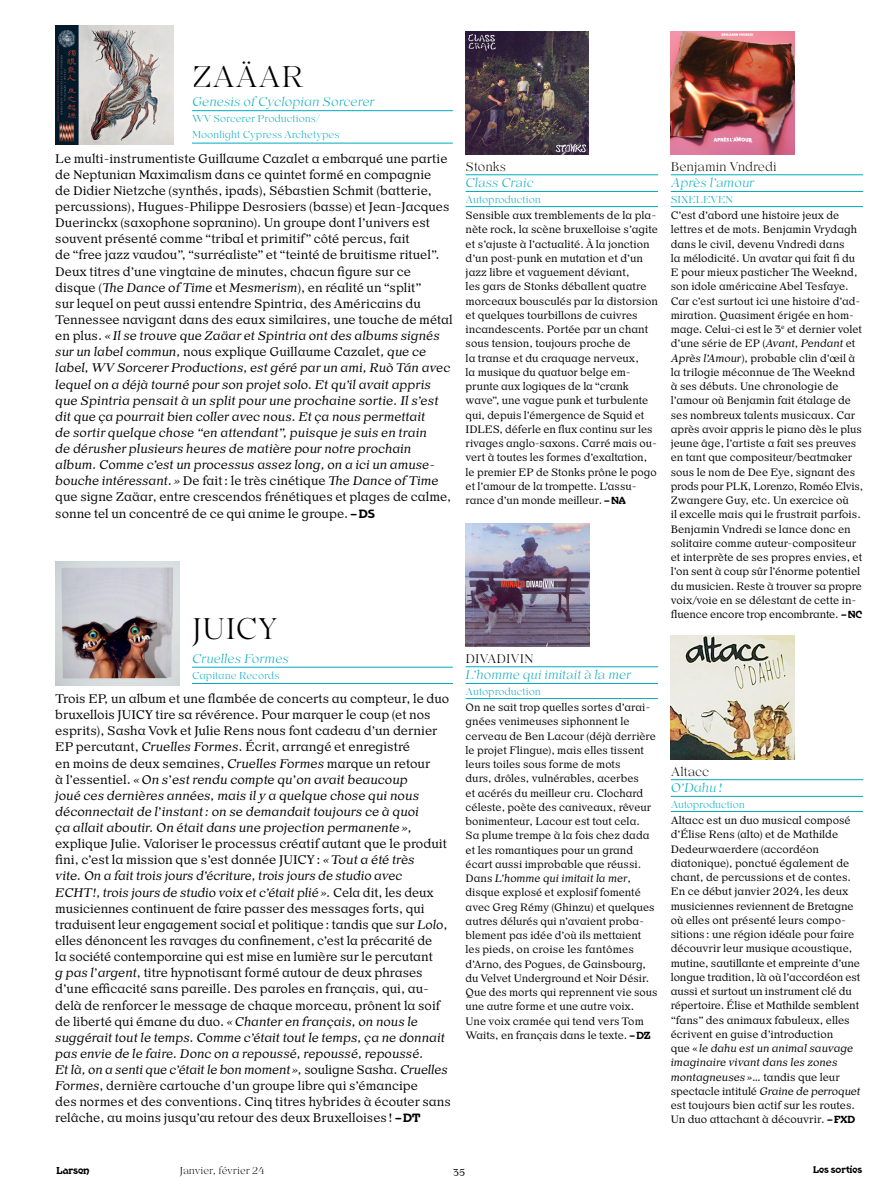
<style>
.page{position:relative;width:893px;height:1191px;background:#fff}
.page>*{position:absolute;margin:0;border:0;box-sizing:border-box;transform-origin:0 0}
.t1{font:100 31.5px "Or Lemmen";color:#000}
.t2{font:300 13.2px/16.2px "Or Lemmen";color:#000}
.t3{font:italic 100 13.2px "Or Lemmen";color:#00abbd}
.t4{font:100 13.2px "Or Lemmen";color:#000}
.t5{font:300 11.25px/14.2px "Or Lemmen";color:#000}
.t6{font:700 10.95px "Nirvana Larsen";color:#000}
.t7{font:100 10.5px/16.2px "Or Lemmen";color:#00abbd}
.t8{font:100 10.5px "Or Lemmen";color:#000}
.t9{font:700 10.5px "Nirvana";color:#000}
.t10{font:300 10.5px "Or Lemmen";color:#000}
.s1{font-style:italic}
.s2{font-family:"Nirvana";font-weight:700}
</style>
<div class="page">
<hr style="left:671px;top:191px;width:192px;height:1px;background:#00abbd">
<hr style="left:671px;top:174px;width:192px;height:1px;background:#00abbd">
<hr style="left:671px;top:206px;width:192px;height:1px;background:#00abbd">
<hr style="left:671px;top:796px;width:192px;height:1px;background:#00abbd">
<hr style="left:671px;top:779px;width:192px;height:1px;background:#00abbd">
<hr style="left:671px;top:811px;width:192px;height:1px;background:#00abbd">
<img style="left:671px;top:32px;width:124px;height:122px">
<img style="left:671px;top:636px;width:123px;height:123px">
<hr style="left:192px;top:683px;width:261px;height:1px;background:#00abbd">
<hr style="left:192px;top:667px;width:261px;height:1px;background:#00abbd">
<img style="left:55px;top:561px;width:124px;height:124px">
<hr style="left:466px;top:191px;width:192px;height:1px;background:#00abbd">
<hr style="left:466px;top:174px;width:192px;height:1px;background:#00abbd">
<hr style="left:466px;top:206px;width:192px;height:1px;background:#00abbd">
<hr style="left:466px;top:683px;width:192px;height:1px;background:#00abbd">
<hr style="left:466px;top:666px;width:192px;height:1px;background:#00abbd">
<hr style="left:466px;top:698px;width:192px;height:1px;background:#00abbd">
<img style="left:466px;top:32px;width:122px;height:122px">
<img style="left:466px;top:523px;width:124px;height:123px">
<hr style="left:192px;top:143px;width:261px;height:1px;background:#00abbd">
<hr style="left:192px;top:110px;width:261px;height:1px;background:#00abbd">
<img style="left:55px;top:26px;width:119px;height:118px">
<h1 class="t1" style="left:192px;top:59px;width:114px">ZAÄAR</h1>
<p class="t3" style="left:192px;top:94px;width:184px">Genesis of Cyclopian Sorcerer</p>
<p class="t7" style="left:192px;top:111px;width:149px">WV Sorcerer Productions/<br>Moonlight Cypress Archetypes</p>
<p class="t2" style="left:55px;top:150px;width:399px">Le multi-instrumentiste Guillaume Cazalet a embarqué une partie de Neptunian Maximalism dans ce quintet formé en compagnie<br>de Didier Nietzche (synthés, ipads), Sébastien Schmit (batterie, percussions), Hugues-Philippe Desrosiers (basse) et Jean-Jacques Duerinckx (saxophone sopranino). Un groupe dont l’univers est souvent présenté comme “tribal et primitif” côté percus, fait<br>de “free jazz vaudou”, “surréaliste” et “teinté de bruitisme rituel”.<br>Deux titres d’une vingtaine de minutes, chacun figure sur ce disque (<span class="s1">The Dance of Time</span> et <span class="s1">Mesmerism</span>), en réalité un “split”<br>sur lequel on peut aussi entendre Spintria, des Américains du Tennessee navigant dans des eaux similaires, une touche de métal en plus. <span class="s1">« Il se trouve que Zaäar et Spintria ont des albums signés sur un label commun,</span> nous explique Guillaume Cazalet<span class="s1">, que ce label, WV Sorcerer Productions, est géré par un ami, Ruò Tán avec lequel on a déjà tourné pour son projet solo. Et qu’il avait appris que Spintria pensait à un split pour une prochaine sortie. Il s’est dit que ça pourrait bien coller avec nous. Et ça nous permettait<br>de sortir quelque chose “en attendant”, puisque je suis en train<br>de dérusher plusieurs heures de matière pour notre prochain album. Comme c’est un processus assez long, on a ici un amuse&shy;bouche intéressant. »</span> De fait: le très cinétique <span class="s1">The Dance of Time </span>que signe Zaäar, entre crescendos frénétiques et plages de calme, sonne tel un concentré de ce qui anime le groupe. <span class="s2">–DS</span></p>
<h1 class="t1" style="left:192px;top:611px;width:87px">JUICY</h1>
<p class="t3" style="left:192px;top:651px;width:98px">Cruelles Formes</p>
<p class="t7" style="left:192px;top:667px;width:89px">Capitane Records</p>
<p class="t2" style="left:55px;top:690px;width:395px">Trois EP, un album et une flambée de concerts au compteur, le duo bruxellois JUICY tire sa révérence. Pour marquer le coup (et nos esprits), Sasha Vovk et Julie Rens nous font cadeau d’un dernier EP percutant, <span class="s1">Cruelles Formes</span>. Écrit, arrangé et enregistré<br>en moins de deux semaines, <span class="s1">Cruelles Formes</span> marque un retour<br>à l’essentiel. <span class="s1">«On s</span>’<span class="s1">est rendu compte qu</span>’<span class="s1">on avait beaucoup<br>joué ces dernières années, mais il y a quelque chose qui nous déconnectait de l</span>’<span class="s1">instant: on se demandait toujours ce à quoi<br>ça allait aboutir. On était dans une projection permanente»,</span></p>
<p class="t2" style="left:55px;top:835px;width:397px">explique Julie. Valoriser le processus créatif autant que le produit fini, c’est la mission que s’est donnée JUICY: <span class="s1">«Tout a été très<br>vite. On a fait trois jours d’écriture, trois jours de studio avec<br>ECHT!, trois jours de studio voix et c’était plié».</span> Cela dit, les deux musiciennes continuent de faire passer des messages forts, qui traduisent leur engagement social et politique: tandis que sur <span class="s1">Lolo</span>, elles dénoncent les ravages du confinement, c’est la précarité de<br>la société contemporaine qui est mise en lumière sur le percutant<br><span class="s1">g pas l</span>’<span class="s1">argent</span>, titre hypnotisant formé autour de deux phrases d’une efficacité sans pareille. Des paroles en français, qui, au&shy;delà de renforcer le message de chaque morceau, prônent la soif de liberté qui émane du duo. <span class="s1">«Chanter en français, on nous le suggérait tout le temps. Comme c’était tout le temps, ça ne donnait pas envie de le faire. Donc on a repoussé, repoussé, repoussé.<br>Et là, on a senti que c’était le bon moment»,</span> souligne Sasha. <span class="s1">Cruelles Formes</span>, dernière cartouche d’un groupe libre qui s’émancipe<br>des normes et des conventions. Cinq titres hybrides à écouter sans relâche, au moins jusqu’au retour des deux Bruxelloises ! <span class="s2">–DT</span></p>
<p class="t4" style="left:466px;top:159px;width:42px">Stonks</p>
<p class="t3" style="left:466px;top:175px;width:70px">Class Craic</p>
<p class="t7" style="left:466px;top:191px;width:77px">Autoproduction</p>
<p class="t5" style="left:466px;top:208px;width:194px">Sensible aux tremblements de la pla&shy;nète rock, la scène bruxelloise s’agite et s’ajuste à l’actualité. À la jonction d’un post-punk en mutation et d’un jazz libre et vaguement déviant,<br>les gars de Stonks déballent quatre morceaux bousculés par la distorsion et quelques tourbillons de cuivres incandescents. Portée par un chant sous tension, toujours proche de<br>la transe et du craquage nerveux,<br>la musique du quatuor belge em&shy;prunte aux logiques de la “crank wave”, une vague punk et turbulente qui, depuis l’émergence de Squid et IDLES, déferle en flux continu sur les rivages anglo-saxons. Carré mais ou&shy;vert à toutes les formes d’exaltation, le premier EP de Stonks prône le pogo et l’amour de la trompette. L’assu&shy;rance d’un monde meilleur. <span class="s2">–NA</span></p>
<p class="t4" style="left:671px;top:159px;width:107px">Benjamin Vndredi</p>
<p class="t3" style="left:671px;top:175px;width:85px">Après l’amour</p>
<p class="t7" style="left:671px;top:191px;width:64px">SIXELEVEN</p>
<p class="t5" style="left:671px;top:208px;width:194px">C’est d’abord une histoire jeux de lettres et de mots. Benjamin Vrydagh dans le civil, devenu Vndredi dans<br>la mélodicité. Un avatar qui fait fi du E pour mieux pasticher The Weeknd, son idole américaine Abel Tesfaye.<br>Car c’est surtout ici une histoire d’ad&shy;miration. Quasiment érigée en hom&shy;mage. Celui-ci est le 3<sup>e</sup> et dernier volet d’une série de EP (<span class="s1">Avant</span>, <span class="s1">Pendant</span> et <span class="s1">Après l’Amour</span>), probable clin d’œil à la trilogie méconnue de The Weeknd à ses débuts. Une chronologie de l’amour où Benjamin fait étalage de ses nombreux talents musicaux. Car après avoir appris le piano dès le plus jeune âge, l’artiste a fait ses preuves en tant que compositeur/beatmaker sous le nom de Dee Eye, signant des prods pour PLK, Lorenzo, Roméo Elvis, Zwangere Guy, etc. Un exercice où<br>il excelle mais qui le frustrait parfois.<br>Benjamin Vndredi se lance donc en solitaire comme auteur-compositeur et interprète de ses propres envies, et l’on sent à coup sûr l’énorme potentiel du musicien. Reste à trouver sa propre voix/voie en se délestant de cette in&shy;fluence encore trop encombrante. <span class="s2">–NC</span></p>
<p class="t4" style="left:466px;top:651px;width:70px">DIVADIVIN</p>
<p class="t3" style="left:466px;top:667px;width:167px">L’homme qui imitait à la mer</p>
<p class="t7" style="left:466px;top:683px;width:77px">Autoproduction</p>
<p class="t5" style="left:466px;top:700px;width:193px">On ne sait trop quelles sortes d’arai&shy;gnées venimeuses siphonnent le cerveau de Ben Lacour (déjà derrière le projet Flingue), mais elles tissent leurs toiles sous forme de mots<br>durs, drôles, vulnérables, acerbes<br>et acérés du meilleur cru. Clochard céleste, poète des caniveaux, rêveur bonimenteur, Lacour est tout cela.<br>Sa plume trempe à la fois chez dada et les romantiques pour un grand écart aussi improbable que réussi.<br>Dans <span class="s1">L’homme qui imitait la mer</span>, disque explosé et explosif fomenté avec Greg Rémy (Ghinzu) et quelques autres délurés qui n’avaient proba&shy;blement pas idée d’où ils mettaient les pieds, on croise les fantômes d’Arno, des Pogues, de Gainsbourg, du Velvet Underground et Noir Désir.<br>Que des morts qui reprennent vie sous une autre forme et une autre voix.<br>Une voix cramée qui tend vers Tom Waits, en français dans le texte. <span class="s2">–DZ</span></p>
<p class="t4" style="left:671px;top:764px;width:40px">Altacc</p>
<p class="t3" style="left:671px;top:780px;width:53px">O’Dahu!</p>
<p class="t7" style="left:671px;top:796px;width:75px">Autoproduction</p>
<p class="t5" style="left:671px;top:813px;width:191px">Altacc est un duo musical composé d’Élise Rens (alto) et de Mathilde Dedeurwaerdere (accordéon diatonique), ponctué également de chant, de percussions et de contes.<br>En ce début janvier 2024, les deux musiciennes reviennent de Bretagne où elles ont présenté leurs compo&shy;sitions : une région idéale pour faire découvrir leur musique acoustique, mutine, sautillante et empreinte d’une longue tradition, là où l’accordéon est aussi et surtout un instrument clé du répertoire. Élise et Mathilde semblent “fans” des animaux fabuleux, elles écrivent en guise d’introduction<br>que « <span class="s1">le dahu est un animal sauvage imaginaire vivant dans les zones montagneuses »</span>… tandis que leur spectacle intitulé <span class="s1">Graine de perroquet </span>est toujours bien actif sur les routes.<br>Un duo attachant à découvrir. <span class="s2">–FXD</span></p>
<p class="t6" style="left:56px;top:1166px;width:35px">Larsen</p>
<p class="t8" style="left:180px;top:1164px;width:86px">Janvier, février 24</p>
<p class="t10" style="left:453px;top:1164px;width:14px">35</p>
<p class="t9" style="left:813px;top:1162px;width:50px">Les sorties</p>
</div>
